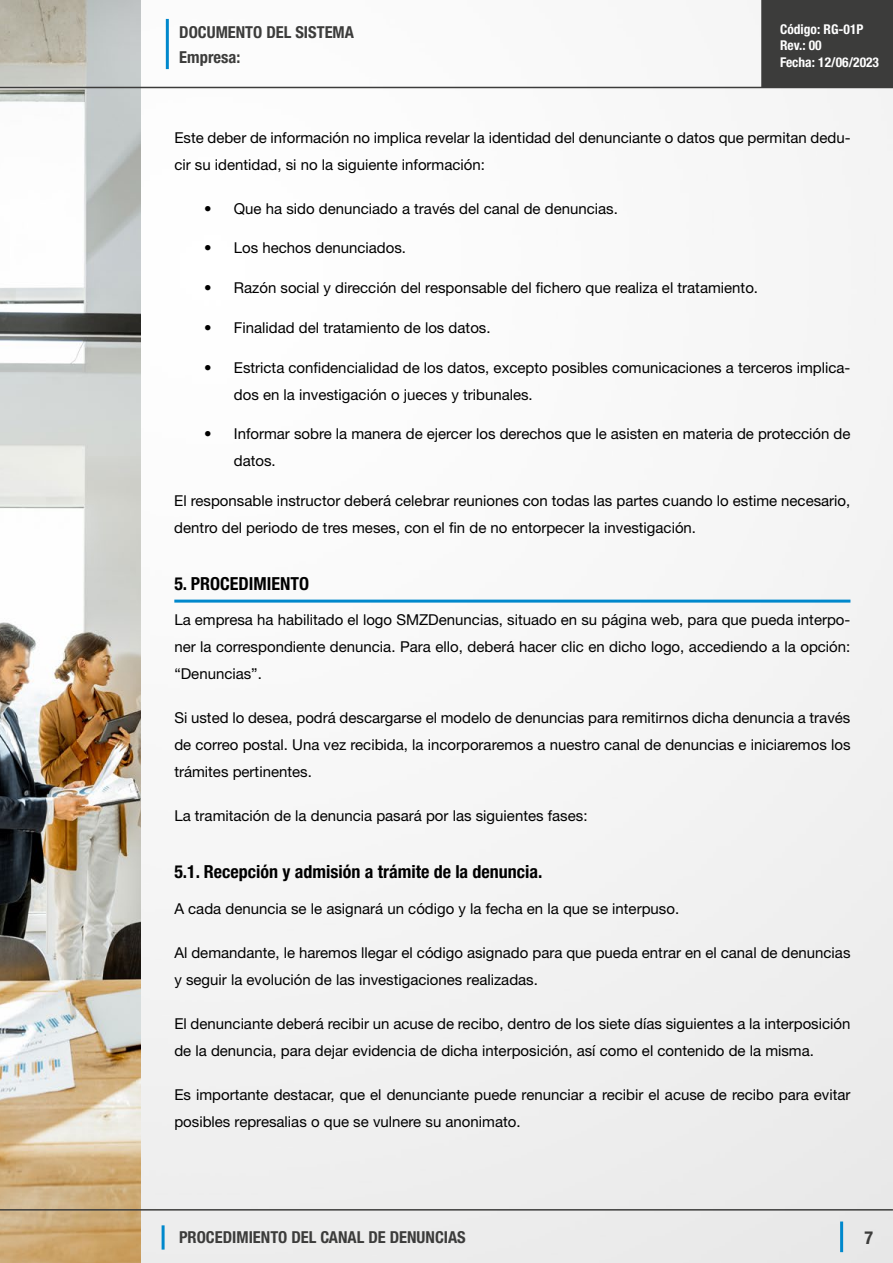
<style>
.page{position:relative;width:893px;height:1263px;background:#fff}
.page>*{position:absolute;margin:0;border:0;box-sizing:border-box;transform-origin:0 0}
.t1{font:700 condensed 18px "Helvetica Neue LT Std";color:#000}
.t2{font:700 condensed 18px "Helvetica Neue LT Std";color:#3c3c3b}
.t3{font:700 condensed 16.5px "Helvetica Neue LT Std";color:#3c3c3b}
.t4{font:15px/27px "Helvetica Neue LT Std";color:#000}
.t5{font:700 condensed 13.5px/16.2px "Helvetica Neue LT Std";color:#fff}
</style>
<div class="page">
<img style="left:140px;top:0;width:753px;height:1263px">
<img style="left:0;top:0;width:140px;height:1263px">
<div style="left:762px;top:0;width:131px;height:87px;background:#3c3c3b"></div>
<hr style="left:761px;top:0;width:2px;height:87px;background:#3c3c3b">
<hr style="left:162px;top:1225px;width:3px;height:24px;background:#08c">
<hr style="left:0;top:1209px;width:893px;height:1px;background:#3c3c3b">
<hr style="left:0;top:87px;width:893px;height:1px;background:#3c3c3b">
<hr style="left:840px;top:1221px;width:3px;height:31px;background:#08c">
<hr style="left:166px;top:19px;width:3px;height:50px;background:#08c">
<hr style="left:174px;top:600px;width:676px;height:3px;background:#08c">
<p class="t3" style="left:179px;top:22px;width:176px">DOCUMENTO DEL SISTEMA</p>
<p class="t3" style="left:179px;top:47px;width:63px">Empresa:</p>
<p class="t5" style="left:780px;top:21px;width:101px">Código: RG-01P<br>Rev.: 00<br>Fecha: 12/06/2023</p>
<p class="t4" style="left:174px;top:123px;width:678px">Este deber de información no implica revelar la identidad del denunciante o datos que permitan dedu&shy;cir su identidad, si no la siguiente información:</p>
<p class="t4" style="left:204px;top:194px;width:415px">• Que ha sido denunciado a través del canal de denuncias.</p>
<p class="t4" style="left:204px;top:234px;width:204px">• Los hechos denunciados.</p>
<p class="t4" style="left:204px;top:274px;width:555px">• Razón social y dirección del responsable del fichero que realiza el tratamiento.</p>
<p class="t4" style="left:204px;top:314px;width:288px">• Finalidad del tratamiento de los datos.</p>
<p class="t4" style="left:234px;top:353px;width:618px;text-indent:-30px">• Estricta confidencialidad de los datos, excepto posibles comunicaciones a terceros implica&shy;dos en la investigación o jueces y tribunales.</p>
<p class="t4" style="left:234px;top:420px;width:618px;text-indent:-30px">• Informar sobre la manera de ejercer los derechos que le asisten en materia de protección de datos.</p>
<p class="t4" style="left:174px;top:487px;width:677px">El responsable instructor deberá celebrar reuniones con todas las partes cuando lo estime necesario, dentro del periodo de tres meses, con el fin de no entorpecer la investigación.</p>
<p class="t1" style="left:174px;top:573px;width:136px">5. PROCEDIMIENTO</p>
<p class="t4" style="left:174px;top:606px;width:678px;text-align:justify">La empresa ha habilitado el logo SMZDenuncias, situado en su página web, para que pueda interpo&shy;ner la correspondiente denuncia. Para ello, deberá hacer clic en dicho logo, accediendo a la opción: “Denuncias”.</p>
<p class="t4" style="left:174px;top:704px;width:678px;text-align:justify">Si usted lo desea, podrá descargarse el modelo de denuncias para remitirnos dicha denuncia a través de correo postal. Una vez recibida, la incorporaremos a nuestro canal de denuncias e iniciaremos los trámites pertinentes.</p>
<p class="t4" style="left:174px;top:802px;width:415px">La tramitación de la denuncia pasará por las siguientes fases:</p>
<p class="t1" style="left:174px;top:861px;width:370px">5.1. Recepción y admisión a trámite de la denuncia.</p>
<p class="t4" style="left:174px;top:895px;width:506px">A cada denuncia se le asignará un código y la fecha en la que se interpuso.</p>
<p class="t4" style="left:174px;top:939px;width:678px">Al demandante, le haremos llegar el código asignado para que pueda entrar en el canal de denuncias y seguir la evolución de las investigaciones realizadas.</p>
<p class="t4" style="left:174px;top:1010px;width:678px">El denunciante deberá recibir un acuse de recibo, dentro de los siete días siguientes a la interposición de la denuncia, para dejar evidencia de dicha interposición, así como el contenido de la misma.</p>
<p class="t4" style="left:174px;top:1081px;width:678px">Es importante destacar, que el denunciante puede renunciar a recibir el acuse de recibo para evitar posibles represalias o que se vulnere su anonimato.</p>
<p class="t3" style="left:179px;top:1227px;width:288px">PROCEDIMIENTO DEL CANAL DE DENUNCIAS</p>
<p class="t2" style="left:865px;top:1226px;width:10px">7</p>
</div>
